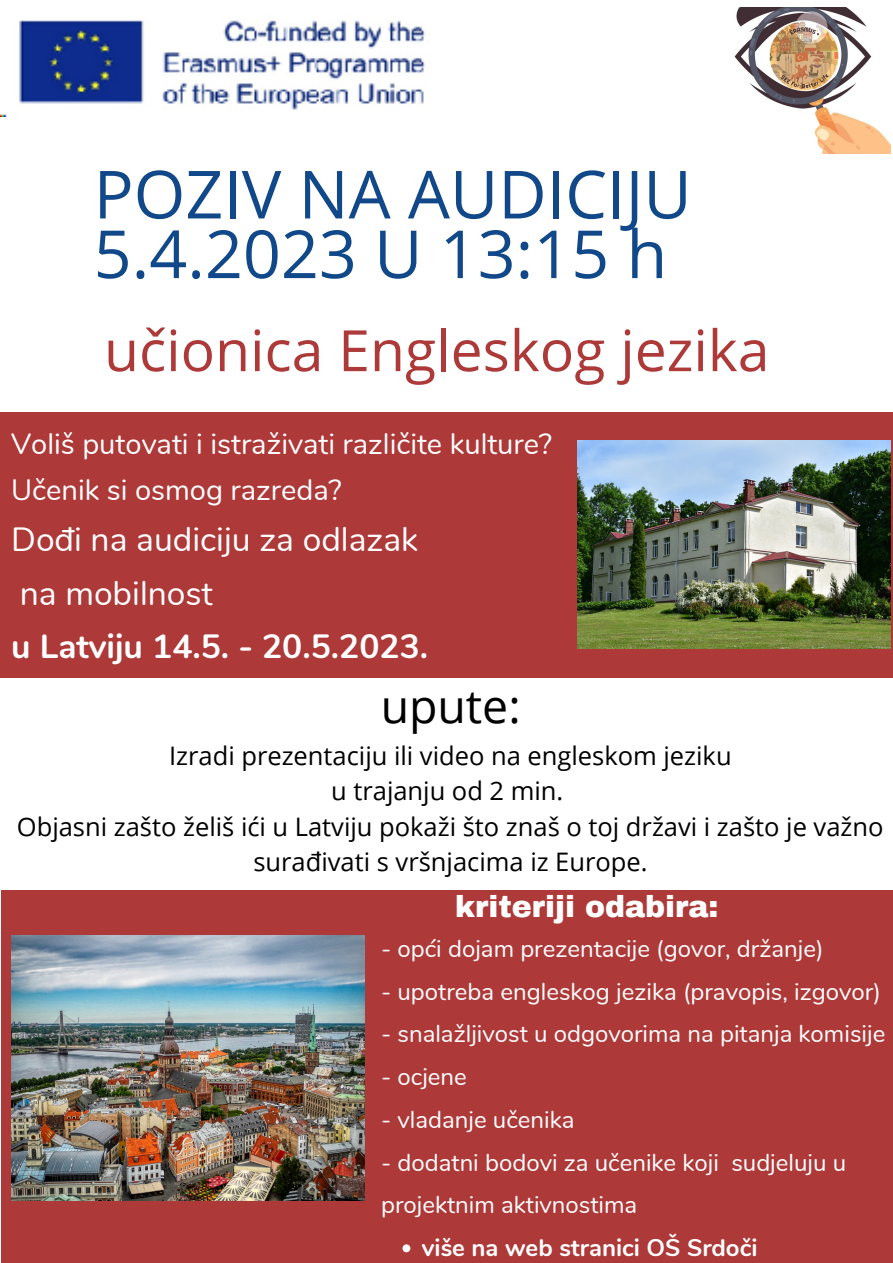
<style>
.page{position:relative;width:893px;height:1263px;background:#fff}
.page>*{position:absolute;margin:0;border:0;box-sizing:border-box;transform-origin:0 0}
.t1{font:66.38px/59.6px "Open Sans";color:#104889}
.t2{font:57px "Open Sans";color:#ad3939}
.t3{font:46.35px "Open Sans";color:#000}
.t4{font:33.6px/53.5px "Nunito";color:#fff}
.t5{font:700 33.6px "Nunito";color:#fff}
.t6{font:900 30px "Archivo";color:#fff}
.t7{font:29.1px/46.1px "Nunito";color:#fff}
.t8{font:25.5px/35.4px "Open Sans";color:#000;text-align:center}
.t9{font:24px/42.8px "Nunito";color:#fff}
.t10{font:700 24px "Nunito";color:#fff}
</style>
<div class="page">
<div style="left:0;top:412px;width:893px;height:265px;background:#ad3939"></div>
<div style="left:1px;top:890px;width:892px;height:373px;background:#ad3939"></div>
<img style="left:734px;top:7px;width:156px;height:146px">
<img style="left:0;top:20px;width:426px;height:97px">
<img style="left:578px;top:441px;width:312px;height:207px">
<img style="left:11px;top:935px;width:354px;height:265px">
<svg style="left:402px;top:1244px;width:8px;height:8px"></svg>
<h1 class="t1" style="left:94px;top:163px;width:599px">POZIV NA AUDICIJU<br>5.4.2023 U 13:15 h</h1>
<h2 class="t2" style="left:104px;top:310px;width:667px">učionica Engleskog jezika</h2>
<p class="t7" style="left:11px;top:421px;width:542px">Voliš putovati i istraživati različite kulture?<br>Učenik si osmog razreda?</p>
<h3 class="t4" style="left:11px;top:514px;width:408px">Dođi na audiciju za odlazak na mobilnost</h3>
<h3 class="t5" style="left:11px;top:624px;width:418px">u Latviju 14.5. - 20.5.2023.</h3>
<h3 class="t3" style="left:381px;top:673px;width:141px">upute:</h3>
<p class="t8" style="left:17px;top:737px;width:868px">Izradi prezentaciju ili video na engleskom jeziku<br>u trajanju od 2 min.<br>Objasni zašto želiš ići u Latviju pokaži što znaš o toj državi i zašto je važno surađivati s vršnjacima iz Europe.</p>
<p class="t6" style="left:455px;top:891px;width:265px">kriteriji odabira:</p>
<p class="t9" style="left:381px;top:927px;width:444px">- opći dojam prezentacije (govor, držanje)</p>
<p class="t9" style="left:381px;top:970px;width:501px">- upotreba engleskog jezika (pravopis, izgovor)</p>
<p class="t9" style="left:381px;top:1013px;width:506px">- snalažljivost u odgovorima na pitanja komisije</p>
<p class="t9" style="left:381px;top:1056px;width:87px">- ocjene</p>
<p class="t9" style="left:381px;top:1098px;width:195px">- vladanje učenika</p>
<p class="t9" style="left:381px;top:1141px;width:467px">- dodatni bodovi za učenike koji sudjeluju u projektnim aktivnostima</p>
<p class="t10" style="left:422px;top:1232px;width:337px">više na web stranici OŠ Srdoči</p>
</div>
